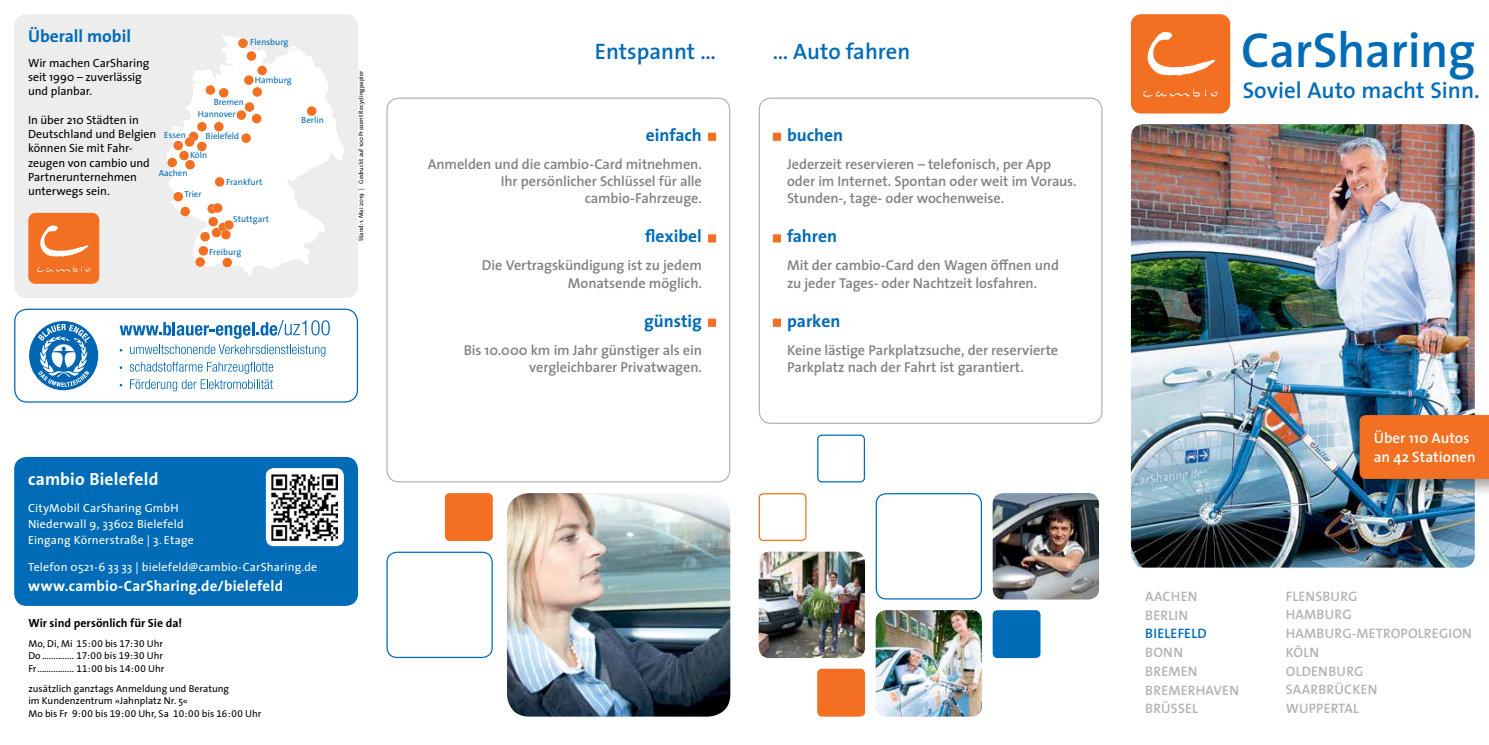
<style>
.page{position:relative;width:1489px;height:745px;background:#fff}
.page>*{position:absolute;margin:0;border:0;box-sizing:border-box;transform-origin:0 0}
.t1{font:600 49.5px "The Sans";letter-spacing:-.01em;color:#006cb7}
.t2{font:600 22.88px "The Sans";color:#006cb7}
.t3{font:600 22.5px "The Sans";color:#006cb7}
.t4{font:700 17.5px "The Sans";color:#006cb7}
.t5{font:700 17.5px "The Sans";letter-spacing:.01em;color:#fff}
.t6{font:700 15px "The Sans";letter-spacing:.015em;color:#fff}
.t7{font:600 15px/18.8px "The Sans";color:#fff}
.t8{font:600 14.38px/17.2px "The Sans";letter-spacing:-.01em;color:#808285}
.t9{font:600 13.75px/18.8px "The Sans";letter-spacing:.015em;color:#b1b4b6}
.t10{font:600 13.75px "The Sans";letter-spacing:.02em;color:#006cb7}
.t11{font:11.88px/14.2px "The Sans";letter-spacing:-.005em;color:#000}
.t12{font:11.88px/16.2px "The Sans";letter-spacing:.015em;color:#fff}
.t13{font:700 11.88px "The Sans";color:#000}
.t14{font:10px/12.5px "The Sans";color:#000}
.t15{font:8.88px/12.5px "The Sans";color:#006cb7}
.t16{font:6.25px "The Sans";color:#000}
.s1{font-family:"The Sans Expert"}
.s2{font-style:inherit}
</style>
<div class="page">
<div style="left:14px;top:14px;width:344px;height:284px;background:#ededee;border-radius:12px"></div>
<div style="left:1130px;top:14px;width:100px;height:99px;background:#f36f21;border-radius:10px"></div>
<svg style="left:1143px;top:88px;width:75px;height:9px"></svg>
<svg style="left:1147px;top:32px;width:68px;height:44px"></svg>
<div style="left:386px;top:97px;width:344px;height:385px;border:1px solid #b1b4b6;border-radius:12px"></div>
<div style="left:758px;top:97px;width:344px;height:326px;border:1px solid #b1b4b6;border-radius:12px"></div>
<div style="left:817px;top:493px;width:48px;height:47px;border:1px solid #fff;border-radius:4px"></div>
<div style="left:875px;top:493px;width:106px;height:106px;border:1px solid #006cb7;border-radius:10px"></div>
<div style="left:772px;top:133px;width:9px;height:8px;background:#f36f21"></div>
<div style="left:772px;top:234px;width:9px;height:8px;background:#f36f21"></div>
<div style="left:772px;top:318px;width:9px;height:8px;background:#f36f21"></div>
<img style="left:992px;top:493px;width:106px;height:106px">
<img style="left:758px;top:551px;width:107px;height:106px">
<img style="left:875px;top:610px;width:106px;height:106px">
<img style="left:507px;top:493px;width:223px;height:223px">
<div style="left:708px;top:133px;width:8px;height:8px;background:#f36f21"></div>
<div style="left:708px;top:234px;width:8px;height:8px;background:#f36f21"></div>
<div style="left:708px;top:318px;width:8px;height:8px;background:#f36f21"></div>
<div style="left:386px;top:551px;width:107px;height:106px;border:1px solid #006cb7;border-radius:10px"></div>
<div style="left:386px;top:493px;width:48px;height:47px;border:1px solid #fff;border-radius:4px"></div>
<div style="left:445px;top:668px;width:48px;height:48px;border:1px solid #fff;border-radius:4px"></div>
<div style="left:817px;top:668px;width:48px;height:48px;background:#f36f21;border-radius:5px"></div>
<div style="left:992px;top:609px;width:48px;height:48px;background:#006cb7;border-radius:5px"></div>
<div style="left:758px;top:493px;width:48px;height:47px;border:1px solid #f36f21;border-radius:4px"></div>
<div style="left:817px;top:434px;width:48px;height:48px;border:1px solid #006cb7;border-radius:4px"></div>
<div style="left:445px;top:493px;width:48px;height:47px;background:#f36f21;border-radius:5px"></div>
<svg style="left:167px;top:35px;width:177px;height:241px"></svg>
<div style="left:197px;top:142px;width:10px;height:9px;background:#f36f21;border-radius:50%"></div>
<div style="left:28px;top:213px;width:71px;height:70px;background:#f36f21;border-radius:7px"></div>
<svg style="left:37px;top:265px;width:54px;height:7px"></svg>
<svg style="left:40px;top:225px;width:49px;height:32px"></svg>
<div style="left:14px;top:308px;width:344px;height:94px;border:1px solid #0066b3;border-radius:12px"></div>
<svg style="left:29px;top:321px;width:69px;height:69px"></svg>
<svg style="left:120px;top:319px;width:210px;height:19px"></svg>
<svg style="left:130px;top:344px;width:195px;height:47px"></svg>
<img style="left:1130px;top:124px;width:344px;height:443px">
<div style="left:1354px;top:410px;width:134px;height:88px;background:#000;opacity:.35"></div>
<div style="left:1359px;top:415px;width:129px;height:63px;background:#f36f21"></div>
<div style="left:14px;top:456px;width:344px;height:149px;background:#006cb7;border-radius:12px"></div>
<div style="left:266px;top:468px;width:78px;height:77px;background:#fff;border-radius:8px"></div>
<img style="left:272px;top:474px;width:66px;height:66px">
<p class="t4" style="left:28px;top:21px;width:104px">Überall mobil</p>
<p class="t11" style="left:28px;top:55px;width:123px">Wir machen CarSharing seit 1990 – zuverlässig und planbar.</p>
<p class="t11" style="left:28px;top:112px;width:130px">In über 210 Städten in<br>Deutschland und Belgien können Sie mit Fahr&shy;zeugen von cambio und<br>Partnerunternehmen unterwegs sein.</p>
<p class="t15" style="left:250px;top:36px;width:40px">Flensburg</p>
<p class="t15" style="left:255px;top:74px;width:38px">Hamburg</p>
<p class="t15" style="left:198px;top:95px;width:47px;text-indent:16px">Bremen<br>Hannover</p>
<p class="t15" style="left:190px;top:127px;width:51px;line-height:19px;text-indent:16px">Bielefeld<br>Köln</p>
<p class="t15" style="left:164px;top:129px;width:23px">Essen</p>
<p class="t15" style="left:159px;top:166px;width:30px">Aachen</p>
<p class="t15" style="left:184px;top:187px;width:19px">Trier</p>
<p class="t15" style="left:226px;top:175px;width:38px">Frankfurt</p>
<p class="t15" style="left:233px;top:213px;width:37px">Stuttgart</p>
<p class="t15" style="left:209px;top:245px;width:34px">Freiburg</p>
<p class="t15" style="left:301px;top:113px;width:24px">Berlin</p>
<p class="t16" style="left:356px;top:241px;width:172px;rotate:-90deg">Stand: 1. Mai 2019 | Gedruckt auf 100 Prozent Recyclingpapier</p>
<p class="t5" style="left:28px;top:464px;width:132px">cambio Bielefeld</p>
<p class="t12" style="left:28px;top:499px;width:167px">CityMobil CarSharing GmbH<br>Niederwall 9, 33602 Bielefeld<br>Eingang Körnerstraße | 3. Etage</p>
<p class="t12" style="left:28px;top:558px;width:291px">Telefon 0521-6 33 33 | bielefeld@cambio-CarSharing.de</p>
<p class="t6" style="left:28px;top:573px;width:256px">www.cambio-CarSharing.de/bielefeld</p>
<p class="t13" style="left:28px;top:613px;width:155px">Wir sind persönlich für Sie da!</p>
<p class="t14" style="left:28px;top:636px;width:137px">Mo, Di, Mi <span class="s1">15:00</span> bis <span class="s1">17:30</span> Uhr<br><span class="s2">Do</span>.............. <span class="s1">17:00</span> bis <span class="s1">19:30</span> Uhr<br><span class="s2">Fr................</span> <span class="s1">11:00</span> bis <span class="s1">14:00</span> Uhr</p>
<p class="t14" style="left:28px;top:681px;width:234px">zusätzlich ganztags Anmeldung und Beratung<br>im Kundenzentrum »Jahnplatz Nr. 5«<br>Mo bis Fr <span class="s1">9:00</span> bis <span class="s1">19:00</span> Uhr, Sa <span class="s1">10:00</span> bis <span class="s1">16:00</span> Uhr</p>
<h3 class="t3" style="left:594px;top:33px;width:123px">Entspannt …</h3>
<p class="t4" style="left:646px;top:120px;width:58px">einfach</p>
<p class="t8" style="left:427px;top:155px;width:276px;text-align:right">Anmelden und die cambio-Card mitnehmen.<br>Ihr persönlicher Schlüssel für alle cambio-Fahrzeuge.</p>
<p class="t4" style="left:645px;top:222px;width:58px">flexibel</p>
<p class="t8" style="left:482px;top:256px;width:221px;text-align:right">Die Vertragskündigung ist zu jedem<br>Monatsende möglich.</p>
<p class="t4" style="left:644px;top:306px;width:59px">günstig</p>
<p class="t8" style="left:463px;top:340px;width:240px;text-align:right">Bis 10.000 km im Jahr günstiger als ein vergleichbarer Privatwagen.</p>
<h3 class="t3" style="left:772px;top:33px;width:139px">… Auto fahren</h3>
<p class="t4" style="left:787px;top:120px;width:58px">buchen</p>
<p class="t8" style="left:787px;top:155px;width:291px">Jederzeit reservieren – telefonisch, per App oder im Internet. Spontan oder weit im Voraus.<br>Stunden-, tage- oder wochenweise.</p>
<p class="t4" style="left:787px;top:222px;width:52px">fahren</p>
<p class="t8" style="left:787px;top:256px;width:273px">Mit der cambio-Card den Wagen öffnen und zu jeder Tages- oder Nachtzeit losfahren.</p>
<p class="t4" style="left:787px;top:306px;width:55px">parken</p>
<p class="t8" style="left:787px;top:340px;width:273px">Keine lästige Parkplatzsuche, der reservierte<br>Parkplatz nach der Fahrt ist garantiert.</p>
<h1 class="t1" style="left:1241px;top:9px;width:236px">CarSharing</h1>
<h2 class="t2" style="left:1242px;top:71px;width:238px">Soviel Auto macht Sinn.</h2>
<p class="t7" style="left:1373px;top:428px;width:104px">Über 110 Autos an 42 Stationen</p>
<p class="t9" style="left:1145px;top:586px;width:52px">Aachen<br>BERLIN</p>
<p class="t10" style="left:1145px;top:621px;width:54px">Bi elefeld</p>
<p class="t9" style="left:1145px;top:642px;width:93px">BONN<br>bremen<br>Bremerhaven<br>BRÜSSEL</p>
<p class="t9" style="left:1285px;top:585px;width:73px">FLENSBURG<br>HAMBURG hamburg</p>
<p class="t9" style="left:1351px;top:623px;width:33px">-Metropolr</p>
<p class="t9" style="left:1431px;top:623px;width:16px">egion</p>
<p class="t9" style="left:1285px;top:642px;width:93px">KÖLN<br>Oldenburg<br>SAARBRÜCKEN<br>WUPPERTAL</p>
</div>
